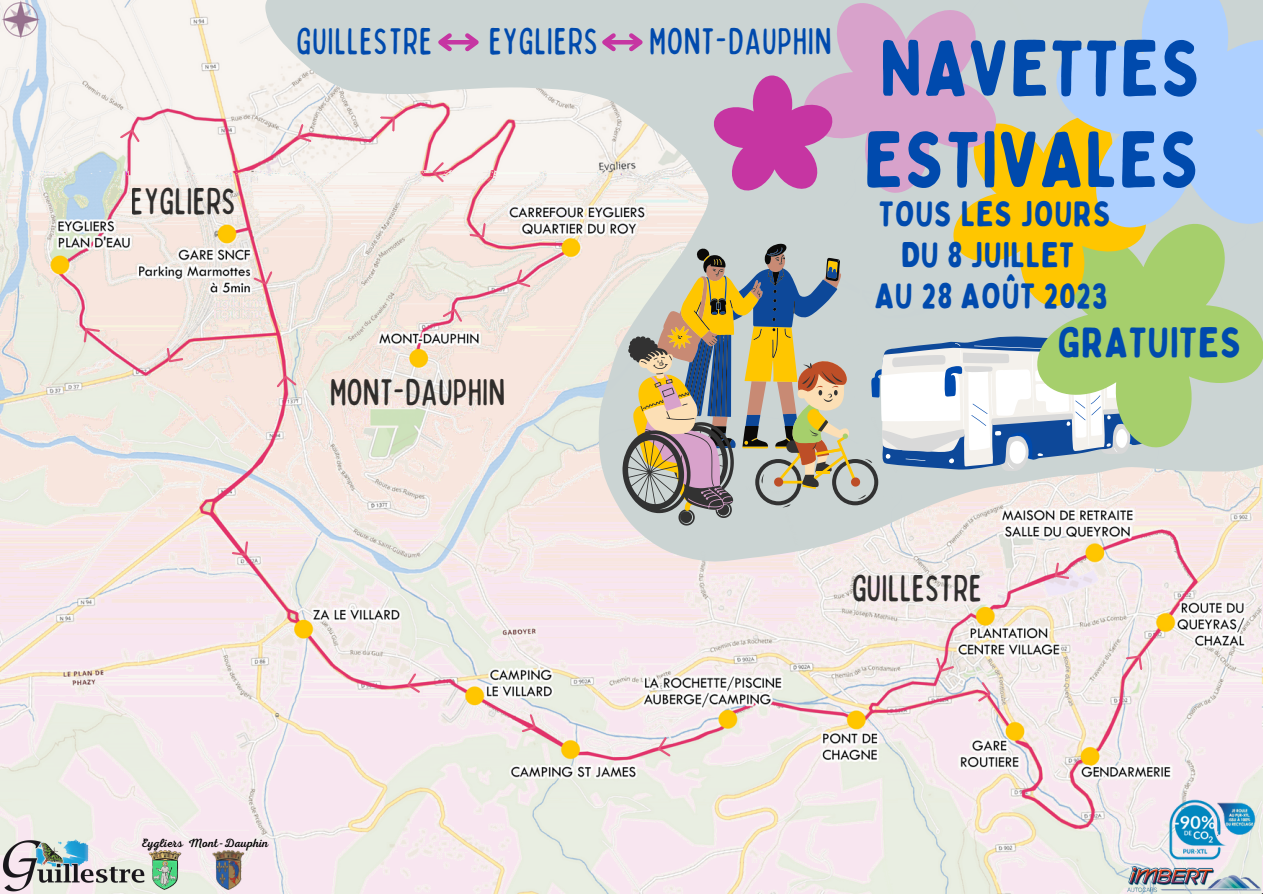
<style>
.page{position:relative;width:1263px;height:894px;background:#fff}
.page>*{position:absolute;margin:0;border:0;box-sizing:border-box;transform-origin:0 0}
.t1{font:78.9px/91.2px "Bobby Jones Soft";letter-spacing:.015em;color:#004aad}
.t2{font:42.45px "Bobby Jones Soft";letter-spacing:.015em;color:#004aad}
.t3{font:condensed 37.5px "Bobby Jones Soft";letter-spacing:.015em;color:#004aad}
.t4{font:condensed 37.5px "Bobby Jones Soft";color:#000}
.t5{font:35.4px/40.8px "Bobby Jones Soft";letter-spacing:.015em;color:#004aad;text-align:center}
.t6{font:12px "Nexa Script";letter-spacing:.015em;color:#000}
</style>
<div class="page">
<img style="left:0;top:0;width:1263px;height:893px">
<svg style="left:278px;top:0;width:509px;height:368px"></svg>
<svg style="left:1173px;top:297px;width:90px;height:152px;fill:#a6cf6c"></svg>
<svg style="left:1017px;top:0;width:246px;height:297px;fill:#aed0ff"></svg>
<svg style="left:787px;top:0;width:230px;height:29px;fill:#cbd4d3"></svg>
<img style="left:2px;top:838px;width:144px;height:53px">
<img style="left:149px;top:848px;width:32px;height:42px">
<img style="left:212px;top:849px;width:32px;height:40px">
<img style="left:1124px;top:866px;width:139px;height:27px">
<svg style="left:1049px;top:561px;width:21px;height:23px"></svg>
<svg style="left:931px;top:657px;width:23px;height:19px"></svg>
<svg style="left:978px;top:681px;width:15px;height:22px"></svg>
<svg style="left:1125px;top:649px;width:23px;height:21px"></svg>
<svg style="left:656px;top:736px;width:15px;height:22px"></svg>
<svg style="left:405px;top:672px;width:15px;height:23px"></svg>
<svg style="left:276px;top:374px;width:21px;height:13px"></svg>
<svg style="left:379px;top:110px;width:22px;height:22px"></svg>
<svg style="left:253px;top:271px;width:23px;height:17px"></svg>
<svg style="left:231px;top:540px;width:23px;height:21px"></svg>
<svg style="left:293px;top:123px;width:19px;height:23px"></svg>
<svg style="left:433px;top:162px;width:11px;height:20px"></svg>
<svg style="left:469px;top:222px;width:23px;height:21px"></svg>
<svg style="left:512px;top:269px;width:19px;height:23px"></svg>
<svg style="left:442px;top:306px;width:23px;height:16px"></svg>
<svg style="left:521px;top:713px;width:19px;height:23px"></svg>
<svg style="left:161px;top:347px;width:23px;height:21px"></svg>
<svg style="left:597px;top:29px;width:576px;height:496px"></svg>
<svg style="left:433px;top:29px;width:51px;height:26px"></svg>
<img style="left:1167px;top:798px;width:61px;height:63px">
<img style="left:1217px;top:802px;width:39px;height:32px">
<svg style="left:120px;top:127px;width:22px;height:15px"></svg>
<svg style="left:78px;top:322px;width:23px;height:21px"></svg>
<p class="t4" style="left:131px;top:177px;width:107px">EYGLIERS</p>
<p class="t3" style="left:296px;top:17px;width:138px">GUILLESTRE</p>
<p class="t3" style="left:489px;top:17px;width:111px">EYGLIERS</p>
<p class="t3" style="left:649px;top:17px;width:184px">MONT-DAUPHIN</p>
<p class="t1" style="left:864px;top:24px;width:339px">NAVETTES<br>ESTIVALES</p>
<p class="t5" style="left:879px;top:194px;width:234px">TOUS LES JOURS<br>DU 8 JUILLET</p>
<p class="t5" style="left:875px;top:275px;width:235px">AU 28 AOÛT 2023</p>
<p class="t4" style="left:329px;top:368px;width:178px">MONT-DAUPHIN</p>
<p class="t2" style="left:1057px;top:316px;width:186px">GRATUITES</p>
<p class="t4" style="left:851px;top:564px;width:132px">GUILLESTRE</p>
<p class="t6" style="left:141px;top:835px;width:129px">Eygliers Mont-Dauphin</p>
</div>
